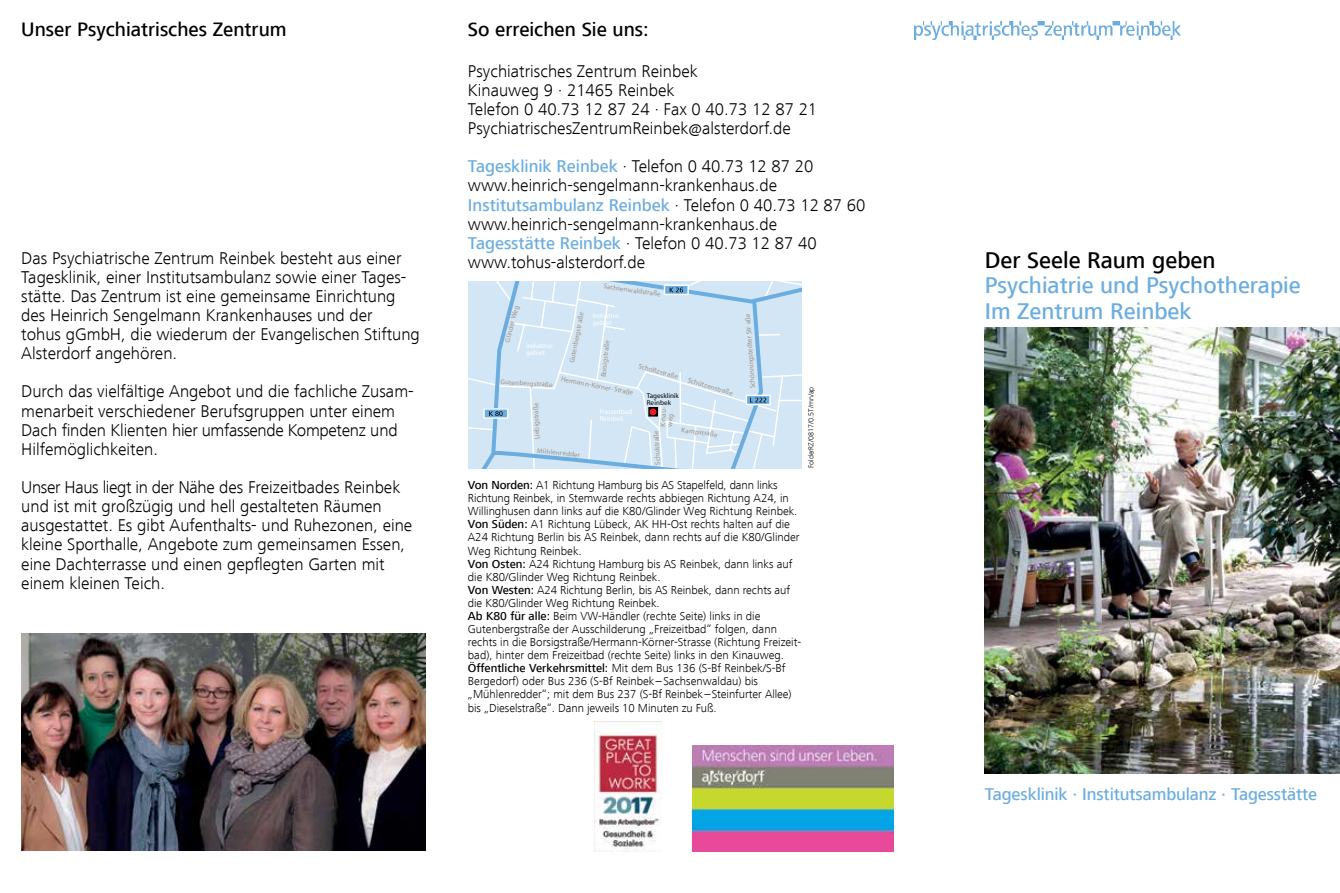
<style>
.page{position:relative;width:1340px;height:893px;background:#fff}
.page>*{position:absolute;margin:0;border:0;box-sizing:border-box;transform-origin:0 0}
.t1{font:500 23.4px/25.5px "Frutiger Next LT";color:#6caddf}
.t2{font:500 23.4px "Frutiger Next LT";color:#000}
.t3{font:500 20.1px "Frutiger Next LT";color:#000}
.t4{font:300 17.55px/19.2px "Frutiger Next LT";color:#000}
.t5{font:500 17.55px "Frutiger Next LT";letter-spacing:-.005em;color:#6caddf}
.t6{font:300 12px/13px "Frutiger Next LT";color:#000}
.t7{font:300 7.5px "Frutiger Next LT";color:#000}
.t8{font:7.05px/7.1px "Frutiger BQ";color:#9e9388}
.t9{font:7.05px/7.1px "Frutiger BQ";color:#fff}
.t10{font:7.05px/7.1px "Frutiger BQ";color:#000}
.s1{font-weight:500;color:#6caddf}
.s2{font-weight:500}
</style>
<div class="page">
<img style="left:21px;top:634px;width:404px;height:216px">
<img style="left:984px;top:327px;width:355px;height:447px">
<img style="left:914px;top:21px;width:266px;height:18px">
<div style="left:471px;top:282px;width:286px;height:186px;background:#d3e6f5"></div>
<div style="left:484px;top:409px;width:23px;height:9px;background:#6caddf"></div>
<div style="left:483px;top:408px;width:25px;height:11px;border:1px solid #fff"></div>
<div style="left:664px;top:285px;width:24px;height:9px;background:#6caddf"></div>
<div style="left:664px;top:285px;width:25px;height:10px;border:1px solid #fff"></div>
<svg style="left:489px;top:282px;width:194px;height:186px;background:#cfe3f3"></svg>
<svg style="left:696px;top:283px;width:105px;height:185px;background:#cee3f3"></svg>
<img style="left:595px;top:722px;width:66px;height:129px">
<img style="left:692px;top:745px;width:201px;height:106px">
<p class="t3" style="left:21px;top:18px;width:267px">Unser Psychiatrisches Zentrum</p>
<p class="t4" style="left:21px;top:248px;width:400px">Das Psychiatrische Zentrum Reinbek besteht aus einer Tagesklinik, einer Institutsambulanz sowie einer Tages&shy;stätte. Das Zentrum ist eine gemeinsame Einrichtung des Heinrich Sengelmann Krankenhauses und der<br>tohus gGmbH, die wiederum der Evangelischen Stiftung Alsterdorf angehören.</p>
<p class="t4" style="left:21px;top:382px;width:394px">Durch das vielfältige Angebot und die fachliche Zusam&shy;menarbeit verschiedener Berufsgruppen unter einem Dach finden Klienten hier umfassende Kompetenz und Hilfemöglichkeiten.</p>
<p class="t4" style="left:21px;top:478px;width:392px">Unser Haus liegt in der Nähe des Freizeitbades Reinbek und ist mit großzügig und hell gestalteten Räumen ausgestattet. Es gibt Aufenthalts- und Ruhezonen, eine kleine Sporthalle, Angebote zum gemeinsamen Essen, eine Dachterrasse und einen gepflegten Garten mit einem kleinen Teich.</p>
<p class="t3" style="left:468px;top:18px;width:182px">So erreichen Sie uns:</p>
<p class="t4" style="left:468px;top:61px;width:351px">Psychiatrisches Zentrum Reinbek<br>Kinauweg 9 · 21465 Reinbek<br>Telefon 0 40.73 12 87 24 · Fax 0 40.73 12 87 21<br>PsychiatrischesZentrumReinbek@alsterdorf.de</p>
<p class="t4" style="left:468px;top:157px;width:399px"><span class="s1">Tagesklinik Reinbek</span> · Telefon 0 40.73 12 87 20 www.heinrich-sengelmann-krankenhaus.de <span class="s1">Institutsambulanz Reinbek</span> · Telefon 0 40.73 12 87 60 www.heinrich-sengelmann-krankenhaus.de <span class="s1">Tagesstätte Reinbek</span> · Telefon 0 40.73 12 87 40 www.tohus-alsterdorf.de</p>
<p class="t8" style="left:604px;top:282px;width:59px;rotate:8deg">Sachsenwaldstraße</p>
<p class="t8" style="left:503px;top:341px;width:39px;rotate:-75deg">Glinder Weg</p>
<p class="t8" style="left:749px;top:389px;width:76px;rotate:-94deg">Schönningstedter Str aße</p>
<p class="t10" style="left:647px;top:392px;width:33px">Tagesklinik<br>Reinbek</p>
<p class="t8" style="left:568px;top:362px;width:53px;rotate:-79deg">Gutenbergstr aße</p>
<p class="t8" style="left:562px;top:375px;width:75px;rotate:11deg">Hermann-Körner- Straße</p>
<p class="t9" style="left:593px;top:312px;width:29px">Industrie&shy;gebiet</p>
<p class="t8" style="left:599px;top:377px;width:39px;rotate:-84deg">Borsigstraße</p>
<p class="t9" style="left:526px;top:341px;width:29px">Industrie&shy;gebiet</p>
<p class="t8" style="left:640px;top:362px;width:42px;rotate:16deg">Scholtzstraße</p>
<p class="t8" style="left:689px;top:376px;width:48px;rotate:17deg">Schützenstraße</p>
<p class="t8" style="left:501px;top:378px;width:54px;rotate:3deg">Gutenbergstraße</p>
<p class="t8" style="left:533px;top:439px;width:38px;rotate:-92deg">Liebigstraße</p>
<p class="t8" style="left:659px;top:426px;width:21px;rotate:-86deg">Kinau&shy;weg</p>
<p class="t9" style="left:599px;top:408px;width:34px">Freizeitbad<br>Reinbek</p>
<p class="t8" style="left:682px;top:426px;width:38px;rotate:8deg">Kampstraße</p>
<p class="t8" style="left:654px;top:465px;width:36px;rotate:-93deg">Schulstraße</p>
<p class="t8" style="left:537px;top:447px;width:44px;rotate:6deg">Mühlenredder</p>
<p class="t7" style="left:807px;top:468px;width:83px;rotate:-90deg">FolderRZ/0817/0.5T/mn/ap</p>
<p class="t6" style="left:468px;top:479px;width:335px"><span class="s2">Von Norden:</span> A1 Richtung Hamburg bis AS Stapelfeld, dann links Richtung Reinbek, in Stemwarde rechts abbiegen Richtung A24, in Willinghusen dann links auf die K80/Glinder Weg Richtung Reinbek.<br><span class="s2">Von Süden:</span> A1 Richtung Lübeck, AK HH-Ost rechts halten auf die A24 Richtung Berlin bis AS Reinbek, dann rechts auf die K80/Glinder Weg Richtung Reinbek.<br><span class="s2">Von Osten:</span> A24 Richtung Hamburg bis AS Reinbek, dann links auf die K80/Glinder Weg Richtung Reinbek.<br><span class="s2">Von Westen:</span> A24 Richtung Berlin, bis AS Reinbek, dann rechts auf die K80/Glinder Weg Richtung Reinbek.<br><span class="s2">Ab K80 für alle:</span> Beim VW-Händler (rechte Seite) links in die Gutenbergstraße der Ausschilderung „Freizeitbad“ folgen, dann rechts in die Borsigstraße/Hermann-Körner-Strasse (Richtung Freizeit&shy;bad), hinter dem Freizeitbad (rechte Seite) links in den Kinauweg.<br><span class="s2">Öffentliche Verkehrsmittel:</span> Mit dem Bus 136 (S-Bf Reinbek/S-Bf Bergedorf) oder Bus 236 (S-Bf Reinbek–Sachsenwaldau) bis „Mühlenredder“; mit dem Bus 237 (S-Bf Reinbek–Steinfurter Allee) bis „Dieselstraße“. Dann jeweils 10 Minuten zu Fuß.</p>
<h1 class="t2" style="left:984px;top:247px;width:232px">Der Seele Raum geben</h1>
<h1 class="t1" style="left:984px;top:273px;width:317px">Psychiatrie und Psychotherapie<br>Im Zentrum Reinbek</h1>
<p class="t5" style="left:984px;top:785px;width:334px">Tagesklinik · Institutsambulanz · Tagesstätte</p>
</div>
